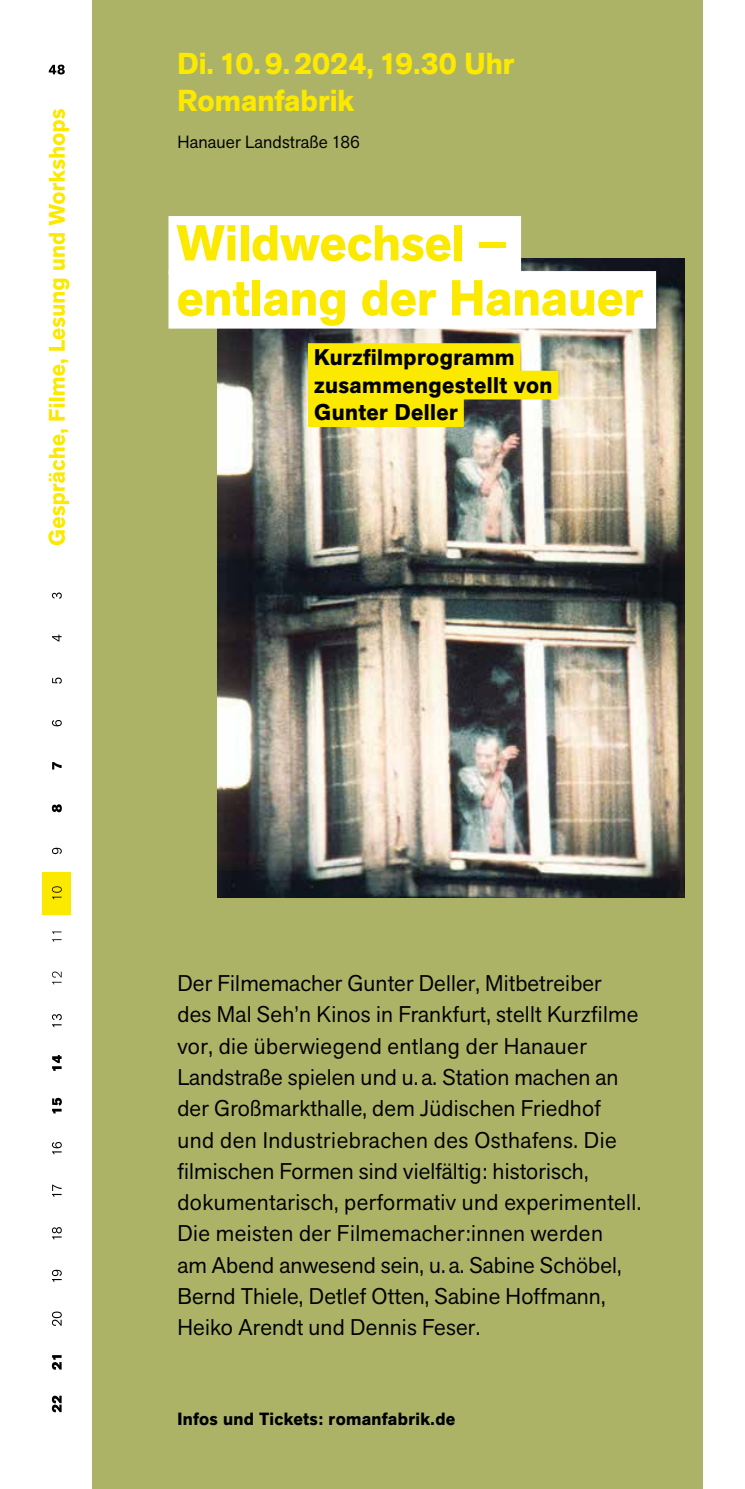
<style>
.page{position:relative;width:745px;height:1489px;background:#fff}
.page>*{position:absolute;margin:0;border:0;box-sizing:border-box;transform-origin:0 0}
.t1{font:700 50px/55px "Akzid Grtsk Next";color:#fce900}
.t2{font:700 30px/36.2px "Akzid Grtsk Next";color:#fce900}
.t3{font:22.5px/31.2px "Akzid Grtsk Next";letter-spacing:.01em;color:#000}
.t4{font:700 22.5px/27.5px "Akzid Grtsk Next";letter-spacing:.02em;color:#000}
.t5{font:700 17.5px "Akzid Grtsk Next";letter-spacing:.02em;color:#000}
.t6{font:17.5px "Akzid Grtsk Next";letter-spacing:.01em;color:#000}
</style>
<div class="page">
<div style="left:92px;top:0;width:610px;height:1488px;background:#acb367"></div>
<img style="left:217px;top:258px;width:467px;height:639px">
<div style="left:168px;top:216px;width:352px;height:57px;background:#fff"></div>
<div style="left:168px;top:271px;width:487px;height:57px;background:#fff"></div>
<div style="left:308px;top:343px;width:212px;height:29px;background:#fce900"></div>
<div style="left:308px;top:371px;width:250px;height:28px;background:#fce900"></div>
<div style="left:308px;top:398px;width:155px;height:29px;background:#fce900"></div>
<div style="left:43px;top:872px;width:28px;height:42px;background:#fce900"></div>
<svg style="left:52px;top:1395px;width:10px;height:17px"></svg>
<svg style="left:52px;top:1355px;width:10px;height:14px"></svg>
<svg style="left:52px;top:1311px;width:10px;height:14px"></svg>
<svg style="left:52px;top:1269px;width:10px;height:12px"></svg>
<svg style="left:52px;top:1227px;width:10px;height:12px"></svg>
<svg style="left:52px;top:1184px;width:10px;height:12px"></svg>
<svg style="left:52px;top:1142px;width:10px;height:12px"></svg>
<svg style="left:52px;top:1097px;width:10px;height:16px"></svg>
<svg style="left:52px;top:1055px;width:10px;height:15px"></svg>
<svg style="left:52px;top:1014px;width:10px;height:13px"></svg>
<svg style="left:52px;top:971px;width:10px;height:13px"></svg>
<svg style="left:52px;top:931px;width:10px;height:10px"></svg>
<svg style="left:52px;top:886px;width:10px;height:13px"></svg>
<svg style="left:52px;top:847px;width:10px;height:7px"></svg>
<svg style="left:52px;top:804px;width:10px;height:8px"></svg>
<svg style="left:52px;top:762px;width:10px;height:7px"></svg>
<svg style="left:52px;top:720px;width:10px;height:6px"></svg>
<svg style="left:52px;top:677px;width:10px;height:6px"></svg>
<svg style="left:52px;top:634px;width:10px;height:7px"></svg>
<svg style="left:52px;top:592px;width:10px;height:6px"></svg>
<svg style="left:48px;top:109px;width:21px;height:436px"></svg>
<svg style="left:49px;top:65px;width:16px;height:9px"></svg>
<h2 class="t2" style="left:177px;top:46px;width:338px">Di. 10.9.2024, 19.30 Uhr<br>Romanfabrik</h2>
<p class="t6" style="left:177px;top:131px;width:184px">Hanauer Landstraße 186</p>
<h1 class="t1" style="left:176px;top:216px;width:467px">Wildwechsel – entlang der Hanauer</h1>
<p class="t4" style="left:314px;top:344px;width:239px">Kurzfilmprogramm zusammengestellt von<br>Gunter Deller</p>
<p class="t3" style="left:177px;top:967px;width:465px">Der Filmemacher Gunter Deller, Mitbetreiber des Mal Seh’n Kinos in Frankfurt, stellt Kurzfilme vor, die überwiegend entlang der Hanauer Landstraße spielen und u. a. Station machen an der Großmarkthalle, dem Jüdischen Friedhof und den Industriebrachen des Osthafens. Die filmischen Formen sind vielfältig: historisch, dokumentarisch, performativ und experimentell.<br>Die meisten der Filmemacher:innen werden<br>am Abend anwesend sein, u. a. Sabine Schöbel, Bernd Thiele, Detlef Otten, Sabine Hoffmann, Heiko Arendt und Dennis Feser.</p>
<p class="t5" style="left:177px;top:1407px;width:279px">Infos und Tickets: romanfabrik.de</p>
</div>
